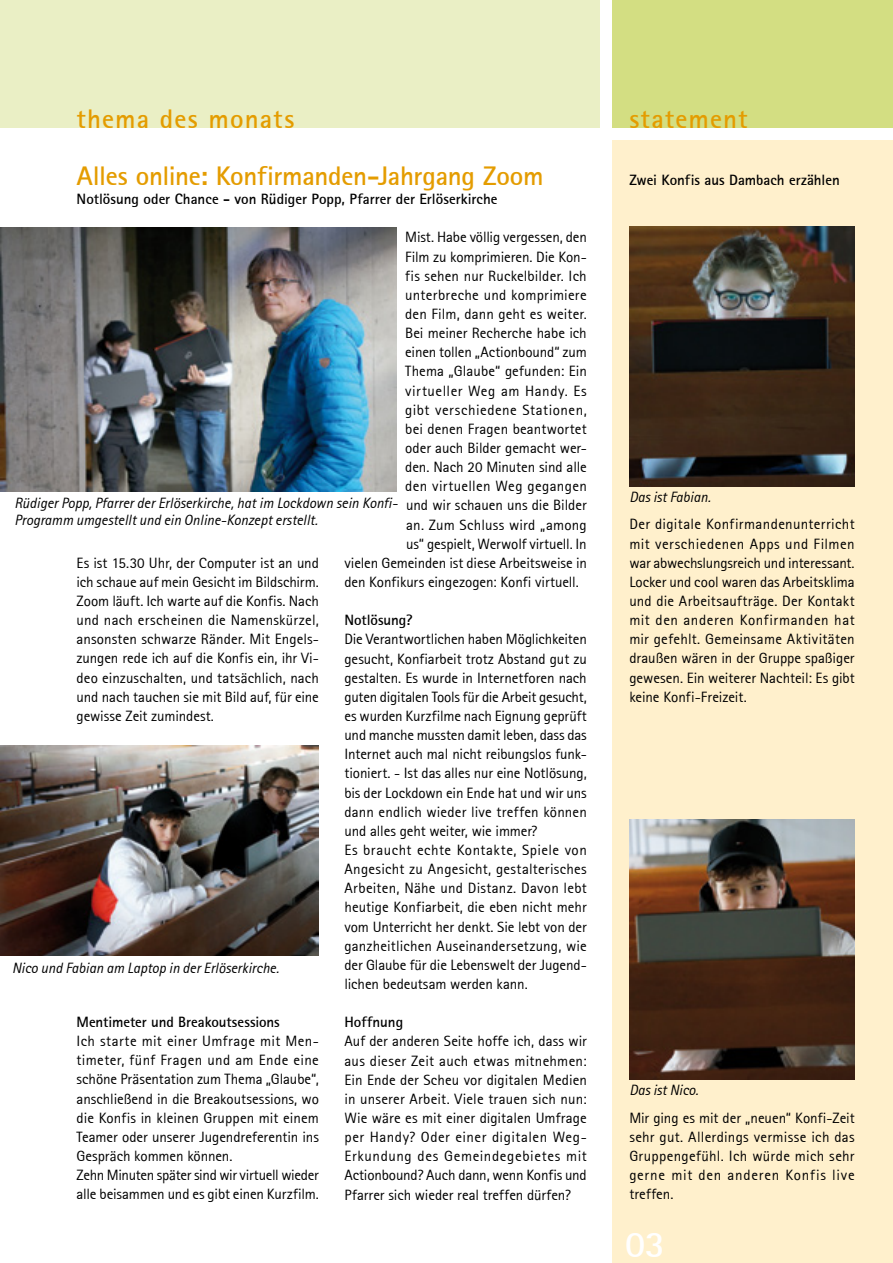
<style>
.page{position:relative;width:893px;height:1263px;background:#fff}
.page>*{position:absolute;margin:0;border:0;box-sizing:border-box;transform-origin:0 0}
.t1{font:37.5px "Rotis Sans Serif Bold 65";color:#fff}
.t2{font:27px "Rotis Sans Serif Bold 65";letter-spacing:-.005em;color:#e49c00}
.t3{font:27px "Rotis Sans Serif Bold 65";letter-spacing:.04em;color:#e49c00}
.t4{font:15px/19.2px "Rotis Sans Serif 55";color:#000;text-align:justify}
.t5{font:15px/16.5px "Rotis Sans Serif Italic 56";color:#000}
.t6{font:15px "Rotis Sans Serif Bold 65";color:#000}
.t7{font:15px "Rotis Sans Serif 55";letter-spacing:.02em;color:#000}
.t8{font:15px "Rotis Sans Serif 55";letter-spacing:.035em;color:#000}
</style>
<div class="page">
<div style="left:612px;top:0;width:281px;height:128px;background:#d3de82"></div>
<div style="left:0;top:0;width:600px;height:128px;background:#eaefc5"></div>
<div style="left:612px;top:1225px;width:281px;height:38px;background:#fff0cc"></div>
<div style="left:612px;top:140px;width:281px;height:1087px;background:#fff0cc"></div>
<img style="left:629px;top:227px;width:226px;height:259px">
<img style="left:629px;top:820px;width:226px;height:259px">
<img style="left:0;top:745px;width:319px;height:211px">
<img style="left:0;top:227px;width:397px;height:264px">
<h2 class="t3" style="left:77px;top:101px;width:219px">thema des monats</h2>
<h2 class="t3" style="left:629px;top:101px;width:120px">statement</h2>
<h2 class="t2" style="left:77px;top:159px;width:469px">Alles online: Konfirmanden-Jahrgang Zoom</h2>
<p class="t6" style="left:629px;top:170px;width:212px">Zwei Konfis aus Dambach erzählen</p>
<p class="t6" style="left:77px;top:190px;width:422px">Notlösung oder Chance - von Rüdiger Popp, Pfarrer der Erlöserkirche</p>
<p class="t4" style="left:405px;top:228px;width:183px">Mist. Habe völlig vergessen, den</p>
<p class="t4" style="left:405px;top:247px;width:183px">Film zu komprimieren. Die Kon-</p>
<p class="t4" style="left:405px;top:266px;width:183px">fis sehen nur Ruckelbilder. Ich</p>
<p class="t7" style="left:405px;top:286px;width:183px">unterbreche und komprimiere</p>
<p class="t4" style="left:405px;top:304px;width:183px">den Film, dann geht es weiter.</p>
<p class="t4" style="left:405px;top:323px;width:183px">Bei meiner Recherche habe ich</p>
<p class="t4" style="left:405px;top:342px;width:183px">einen tollen „Actionbound“ zum</p>
<p class="t4" style="left:405px;top:362px;width:183px">Thema „Glaube“ gefunden: Ein</p>
<p class="t8" style="left:405px;top:382px;width:183px">virtueller Weg am Handy. Es</p>
<p class="t8" style="left:405px;top:401px;width:183px">gibt verschiedene Stationen,</p>
<p class="t4" style="left:405px;top:419px;width:183px">bei denen Fragen beantwortet</p>
<p class="t4" style="left:405px;top:438px;width:183px">oder auch Bilder gemacht wer-</p>
<p class="t4" style="left:405px;top:457px;width:183px">den. Nach 20 Minuten sind alle</p>
<p class="t7" style="left:405px;top:477px;width:183px">den virtuellen Weg gegangen</p>
<p class="t4" style="left:406px;top:496px;width:182px">und wir schauen uns die Bilder</p>
<p class="t4" style="left:406px;top:515px;width:182px">an. Zum Schluss wird „among</p>
<p class="t4" style="left:406px;top:534px;width:182px">us“ gespielt, Werwolf virtuell. In</p>
<p class="t4" style="left:344px;top:553px;width:244px">vielen Gemeinden ist diese Arbeitsweise in</p>
<p class="t4" style="left:344px;top:572px;width:236px">den Konfikurs eingezogen: Konfi virtuell.</p>
<p class="t6" style="left:344px;top:611px;width:69px">Notlösung?</p>
<p class="t4" style="left:344px;top:630px;width:244px;text-align:left">Die Verantwortlichen haben Möglichkeiten gesucht, Konfiarbeit trotz Abstand gut zu gestalten. Es wurde in Internetforen nach guten digitalen Tools für die Arbeit gesucht, es wurden Kurzfilme nach Eignung geprüft und manche mussten damit leben, dass das Internet auch mal nicht reibungslos funk&shy;tioniert. - Ist das alles nur eine Notlösung, bis der Lockdown ein Ende hat und wir uns dann endlich wieder live treffen können und alles geht weiter, wie immer?<br>Es braucht echte Kontakte, Spiele von Angesicht zu Angesicht, gestalterisches Arbeiten, Nähe und Distanz. Davon lebt heutige Konfiarbeit, die eben nicht mehr vom Unterricht her denkt. Sie lebt von der ganzheitlichen Auseinandersetzung, wie der Glaube für die Lebenswelt der Jugend&shy;lichen bedeutsam werden kann.</p>
<p class="t6" style="left:344px;top:1013px;width:60px">Hoffnung</p>
<p class="t4" style="left:344px;top:1031px;width:244px">Auf der anderen Seite hoffe ich, dass wir aus dieser Zeit auch etwas mitnehmen:<br>Ein Ende der Scheu vor digitalen Medien in unserer Arbeit. Viele trauen sich nun:<br>Wie wäre es mit einer digitalen Umfrage per Handy? Oder einer digitalen Weg-Erkundung des Gemeindegebietes mit Actionbound? Auch dann, wenn Konfis und Pfarrer sich wieder real treffen dürfen?</p>
<p class="t5" style="left:14px;top:495px;width:385px">Rüdiger Popp, Pfarrer der Erlöserkirche, hat im Lockdown sein Konfi-<br>Programm umgestellt und ein Online-Konzept erstellt.</p>
<p class="t4" style="left:77px;top:553px;width:244px">Es ist 15.30 Uhr, der Computer ist an und ich schaue auf mein Gesicht im Bildschirm.<br>Zoom läuft. Ich warte auf die Konfis. Nach und nach erscheinen die Namenskürzel, ansonsten schwarze Ränder. Mit Engels&shy;zungen rede ich auf die Konfis ein, ihr Vi&shy;deo einzuschalten, und tatsächlich, nach und nach tauchen sie mit Bild auf, für eine gewisse Zeit zumindest.</p>
<p class="t5" style="left:12px;top:960px;width:268px">Nico und Fabian am Laptop in der Erlöserkirche.</p>
<p class="t6" style="left:77px;top:1012px;width:205px">Mentimeter und Breakoutsessions</p>
<p class="t4" style="left:77px;top:1031px;width:244px;text-align:left">Ich starte mit einer Umfrage mit Men&shy;timeter, fünf Fragen und am Ende eine schöne Präsentation zum Thema „Glaube“, anschließend in die Breakoutsessions, wo die Konfis in kleinen Gruppen mit einem Teamer oder unserer Jugendreferentin ins Gespräch kommen können.<br>Zehn Minuten später sind wir virtuell wieder alle beisammen und es gibt einen Kurzfilm.</p>
<p class="t5" style="left:629px;top:489px;width:83px">Das ist Fabian.</p>
<p class="t4" style="left:629px;top:515px;width:227px">Der digitale Konfirmandenunterricht mit verschiedenen Apps und Filmen war abwechslungsreich und interessant.<br>Locker und cool waren das Arbeitsklima und die Arbeitsaufträge. Der Kontakt mit den anderen Konfirmanden hat mir gefehlt. Gemeinsame Aktivitäten draußen wären in der Gruppe spaßiger gewesen. Ein weiterer Nachteil: Es gibt keine Konfi-Freizeit.</p>
<p class="t5" style="left:629px;top:1082px;width:71px">Das ist Nico.</p>
<p class="t4" style="left:629px;top:1108px;width:227px">Mir ging es mit der „neuen“ Konfi-Zeit sehr gut. Allerdings vermisse ich das Gruppengefühl. Ich würde mich sehr gerne mit den anderen Konfis live treffen.</p>
<h1 class="t1" style="left:625px;top:1220px;width:41px">03</h1>
</div>
